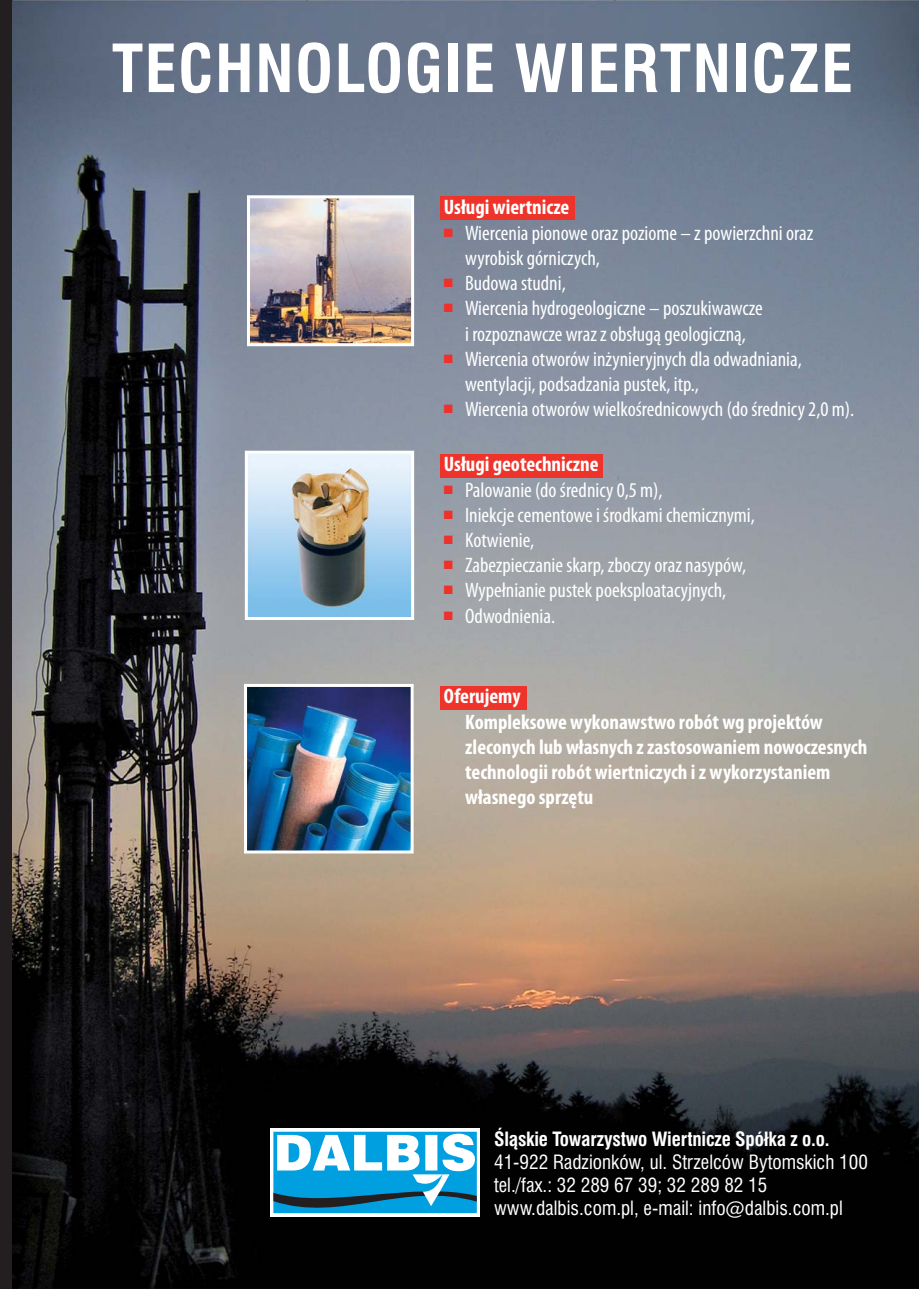
<style>
.page{position:relative;width:919px;height:1289px;background:#fff}
.page>*{position:absolute;margin:0;border:0;box-sizing:border-box;transform-origin:0 0}
.t1{font:700 condensed 64.5px "Swiss 721 PL";letter-spacing:.025em;color:#fff}
.t2{font:condensed 21px/25.2px "Myriad Pro";color:#fff}
.t3{font:700 condensed 21px/25.2px "Myriad Pro";color:#fff}
.t4{font:condensed 19.2px/23.1px "Swiss 721 PL";color:#fff}
.t5{font:700 condensed 19.2px "Swiss 721 PL";letter-spacing:-.01em;color:#fff}
.s1{color:#ee312a}
</style>
<div class="page">
<div style="left:0;top:0;width:13px;height:1288px;background:#231f20"></div>
<img style="left:13px;top:0;width:905px;height:322px">
<img style="left:13px;top:322px;width:243px;height:966px">
<img style="left:256px;top:322px;width:662px;height:161px">
<img style="left:410px;top:483px;width:508px;height:805px">
<img style="left:256px;top:620px;width:154px;height:668px">
<div style="left:440px;top:196px;width:134px;height:23px;background:#ee332a"></div>
<div style="left:440px;top:454px;width:162px;height:23px;background:#ee332a"></div>
<div style="left:440px;top:686px;width:86px;height:23px;background:#ee332a"></div>
<div style="left:270px;top:1128px;width:209px;height:88px;background:linear-gradient(to right,#fff,#fff)"></div>
<svg style="left:273px;top:1131px;width:204px;height:82px"></svg>
<img style="left:247px;top:195px;width:167px;height:151px">
<img style="left:245px;top:450px;width:169px;height:170px">
<img style="left:244px;top:684px;width:169px;height:169px">
<h1 class="t1" style="left:112px;top:30px;width:742px">TECHNOLOGIE WIERTNICZE</h1>
<p class="t3" style="left:444px;top:197px;width:127px">Usługi wiertnicze</p>
<p class="t2" style="left:465px;top:222px;width:349px;text-indent:-21px"><span class="s1">■</span> Wiercenia pionowe oraz poziome – z powierzchni oraz wyrobisk górniczych,</p>
<p class="t2" style="left:444px;top:272px;width:123px"><span class="s1">■</span> Budowa studni,</p>
<p class="t2" style="left:444px;top:298px;width:320px;text-align:center"><span class="s1">■</span> Wiercenia hydrogeologiczne – poszukiwawcze i rozpoznawcze wraz z obsługą geologiczną,</p>
<p class="t2" style="left:465px;top:348px;width:338px;text-indent:-21px"><span class="s1">■</span> Wiercenia otworów inżynieryjnych dla odwadniania, wentylacji, podsadzania pustek, itp.,</p>
<p class="t2" style="left:444px;top:398px;width:412px"><span class="s1">■</span> Wiercenia otworów wielkośrednicowych (do średnicy 2,0 m).</p>
<p class="t3" style="left:444px;top:454px;width:156px">Usługi geotechniczne</p>
<p class="t2" style="left:444px;top:479px;width:220px"><span class="s1">■</span> Palowanie (do średnicy 0,5 m),</p>
<p class="t2" style="left:444px;top:504px;width:312px"><span class="s1">■</span> Iniekcje cementowe i środkami chemicznymi,</p>
<p class="t2" style="left:444px;top:529px;width:92px"><span class="s1">■</span> Kotwienie,</p>
<p class="t2" style="left:444px;top:554px;width:303px"><span class="s1">■</span> Zabezpieczanie skarp, zboczy oraz nasypów,</p>
<p class="t2" style="left:444px;top:580px;width:284px"><span class="s1">■</span> Wypełnianie pustek poeksploatacyjnych,</p>
<p class="t2" style="left:444px;top:605px;width:113px"><span class="s1">■</span> Odwodnienia.</p>
<p class="t3" style="left:465px;top:686px;width:403px;text-indent:-21px">Oferujemy<br>Kompleksowe wykonawstwo robót wg projektów zleconych lub własnych z zastosowaniem nowoczesnych technologii robót wiertniczych i z wykorzystaniem własnego sprzętu</p>
<p class="t5" style="left:494px;top:1127px;width:337px">Âlàskie Towarzystwo Wiertnicze Spółka z o.o.</p>
<p class="t4" style="left:494px;top:1150px;width:375px">41-922 Radzionków, ul. Strzelców Bytomskich 100 tel./fax.: 32 289 67 39; 32 289 82 15 www.dalbis.com.pl, e-mail: info@dalbis.com.pl</p>
</div>
